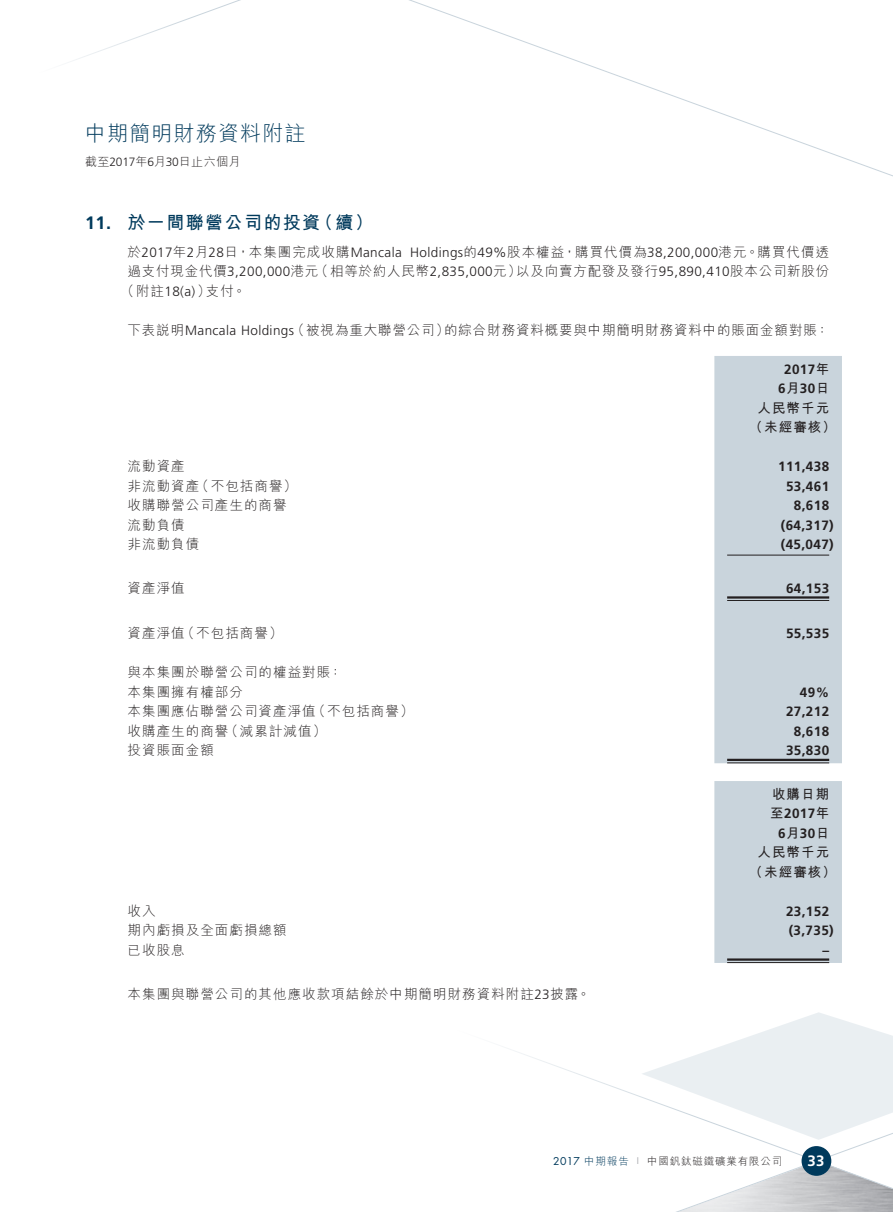
<style>
.page{position:relative;width:893px;height:1212px;background:#fff}
.page>*{position:absolute;margin:0;border:0;box-sizing:border-box;transform-origin:0 0}
.t1{font:300 21px "M Hei HK";letter-spacing:.055em;color:#003a5c}
.Heading_1{font:700 18px "M Hei HK";letter-spacing:.08em;color:#003a5c}
.t2{font:700 15px "Frutiger LT Std";color:#fff}
.Body_Text{font:300 13.5px "M Hei HK";letter-spacing:.08em;color:#231f20}
.Body_Text-2{font:700 13.5px "Frutiger LT Std";letter-spacing:.03em;color:#231f20}
.Body_Text-3{font:300 13.5px "Frutiger LT Std";letter-spacing:.03em;color:#231f20}
.Body_Text-4{font:300 13.5px "M Hei HK";letter-spacing:.06em;color:#231f20}
.Body_Text-5{font:700 13.5px "M Hei HK";letter-spacing:.08em;color:#231f20}
.t3{font:300 12px "M Hei HK";letter-spacing:.04em;color:#231f20}
.t4{font:300 10.5px "M Hei HK";letter-spacing:.08em;color:#231f20}
.s1{font-family:"Frutiger LT Std"}
.s2{font-family:"M Hei HK"}
.s3{font-family:"Futura Std";font-weight:400;color:#003a5c}
.s4{color:#003a5c}
.s5{font-family:"Futura Std";font-weight:400;font-size:9px;color:#a8a9ad}
</style>
<div class="page">
<svg style="left:510px;top:1012px;width:383px;height:200px"></svg>
<svg style="left:70px;top:0;width:823px;height:177px"></svg>
<div style="left:801px;top:1146px;width:30px;height:30px;background:#003a5c;border-radius:50%"></div>
<div style="left:714px;top:356px;width:128px;height:407px;background:#c9d4dc"></div>
<hr style="left:727px;top:555px;width:102px;height:1px;background:#231f20">
<hr style="left:727px;top:596px;width:102px;height:3px;background:#231f20">
<hr style="left:727px;top:600px;width:102px;height:1px;background:#231f20">
<hr style="left:727px;top:759px;width:102px;height:2px;background:#231f20">
<hr style="left:727px;top:762px;width:102px;height:1px;background:#231f20">
<div style="left:714px;top:781px;width:128px;height:182px;background:#c9d4dc"></div>
<hr style="left:727px;top:958px;width:102px;height:3px;background:#231f20">
<hr style="left:727px;top:962px;width:102px;height:1px;background:#231f20">
<h1 class="t1" style="left:85px;top:122px;width:222px">中期簡明財務資料附註</h1>
<p class="t3" style="left:85px;top:155px;width:157px">截至<span class="s1">2017</span>年<span class="s1">6</span>月<span class="s1">30</span>日止六個月</p>
<p class="Heading_1" style="left:85px;top:209px;width:289px"><span class="s1">11.</span> 於一間聯營公司的投資（續）</p>
<p class="Body_Text-3" style="left:128px;top:244px;width:703px"><span class="s2">於</span>2017<span class="s2">年</span>2<span class="s2">月</span>28<span class="s2">日，本集團完成收購</span>Mancala Holdings<span class="s2">的</span>49%<span class="s2">股本權益，購買代價為</span>38,200,000<span class="s2">港元。購買代價透</span></p>
<p class="Body_Text-4" style="left:128px;top:264px;width:703px">過支付現金代價<span class="s1">3,200,000</span>港元（相等於約人民幣<span class="s1">2,835,000</span>元）以及向賣方配發及發行<span class="s1">95,890,410</span>股本公司新股份</p>
<p class="Body_Text" style="left:121px;top:284px;width:127px">（附註<span class="s1">18(a)</span>）支付。</p>
<p class="Body_Text" style="left:128px;top:323px;width:703px">下表說明<span class="s1">Mancala Holdings</span>（被視為重大聯營公司）的綜合財務資料概要與中期簡明財務資料中的賬面金額對賬：</p>
<p class="Body_Text-2" style="left:784px;top:361px;width:47px">2017<span class="s2">年</span></p>
<p class="Body_Text-2" style="left:778px;top:381px;width:53px">6<span class="s2">月</span>30<span class="s2">日</span></p>
<p class="Body_Text-5" style="left:757px;top:398px;width:73px">人民幣千元</p>
<p class="Body_Text-5" style="left:749px;top:417px;width:88px">（未經審核）</p>
<p class="Body_Text" style="left:128px;top:459px;width:59px">流動資產</p>
<p class="Body_Text-2" style="left:778px;top:459px;width:53px">111,438</p>
<p class="Body_Text" style="left:128px;top:479px;width:171px">非流動資產（不包括商譽）</p>
<p class="Body_Text-2" style="left:786px;top:478px;width:45px">53,461</p>
<p class="Body_Text" style="left:128px;top:498px;width:161px">收購聯營公司產生的商譽</p>
<p class="Body_Text-2" style="left:794px;top:498px;width:37px">8,618</p>
<p class="Body_Text" style="left:128px;top:518px;width:59px">流動負債</p>
<p class="Body_Text-2" style="left:781px;top:517px;width:54px">(64,317)</p>
<p class="Body_Text" style="left:128px;top:537px;width:73px">非流動負債</p>
<p class="Body_Text-2" style="left:781px;top:537px;width:54px">(45,047)</p>
<p class="Body_Text" style="left:128px;top:581px;width:59px">資產淨值</p>
<p class="Body_Text-2" style="left:786px;top:580px;width:45px">64,153</p>
<p class="Body_Text" style="left:128px;top:626px;width:156px">資產淨值（不包括商譽）</p>
<p class="Body_Text-2" style="left:786px;top:625px;width:45px">55,535</p>
<p class="Body_Text" style="left:128px;top:665px;width:216px">與本集團於聯營公司的權益對賬：</p>
<p class="Body_Text" style="left:128px;top:685px;width:117px">本集團擁有權部分</p>
<p class="Body_Text-2" style="left:800px;top:684px;width:31px">49%</p>
<p class="Body_Text" style="left:128px;top:704px;width:287px">本集團應佔聯營公司資產淨值（不包括商譽）</p>
<p class="Body_Text-2" style="left:786px;top:703px;width:45px">27,212</p>
<p class="Body_Text" style="left:128px;top:724px;width:200px">收購產生的商譽（減累計減值）</p>
<p class="Body_Text-2" style="left:794px;top:723px;width:37px">8,618</p>
<p class="Body_Text" style="left:128px;top:743px;width:88px">投資賬面金額</p>
<p class="Body_Text-2" style="left:786px;top:742px;width:45px">35,830</p>
<p class="Body_Text-5" style="left:772px;top:784px;width:59px">收購日期</p>
<p class="Body_Text-2" style="left:770px;top:806px;width:60px"><span class="s2">至</span>2017<span class="s2">年</span></p>
<p class="Body_Text-2" style="left:778px;top:825px;width:53px">6<span class="s2">月</span>30<span class="s2">日</span></p>
<p class="Body_Text-5" style="left:757px;top:842px;width:73px">人民幣千元</p>
<p class="Body_Text-5" style="left:749px;top:862px;width:88px">（未經審核）</p>
<p class="Body_Text" style="left:128px;top:904px;width:30px">收入</p>
<p class="Body_Text-2" style="left:786px;top:903px;width:45px">23,152</p>
<p class="Body_Text" style="left:128px;top:923px;width:161px">期內虧損及全面虧損總額</p>
<p class="Body_Text-2" style="left:789px;top:923px;width:47px">(3,735)</p>
<p class="Body_Text" style="left:128px;top:943px;width:59px">已收股息</p>
<p class="Body_Text-2" style="left:822px;top:942px;width:8px">–</p>
<p class="Body_Text" style="left:128px;top:987px;width:464px">本集團與聯營公司的其他應收款項結餘於中期簡明財務資料附註<span class="s1">23</span>披露。</p>
<p class="t4" style="left:553px;top:1156px;width:231px"><span class="s3">2017</span> <span class="s4">中期報告</span> <span class="s5">I</span> 中國釩鈦磁鐵礦業有限公司</p>
<p class="t2" style="left:807px;top:1152px;width:19px">33</p>
</div>
